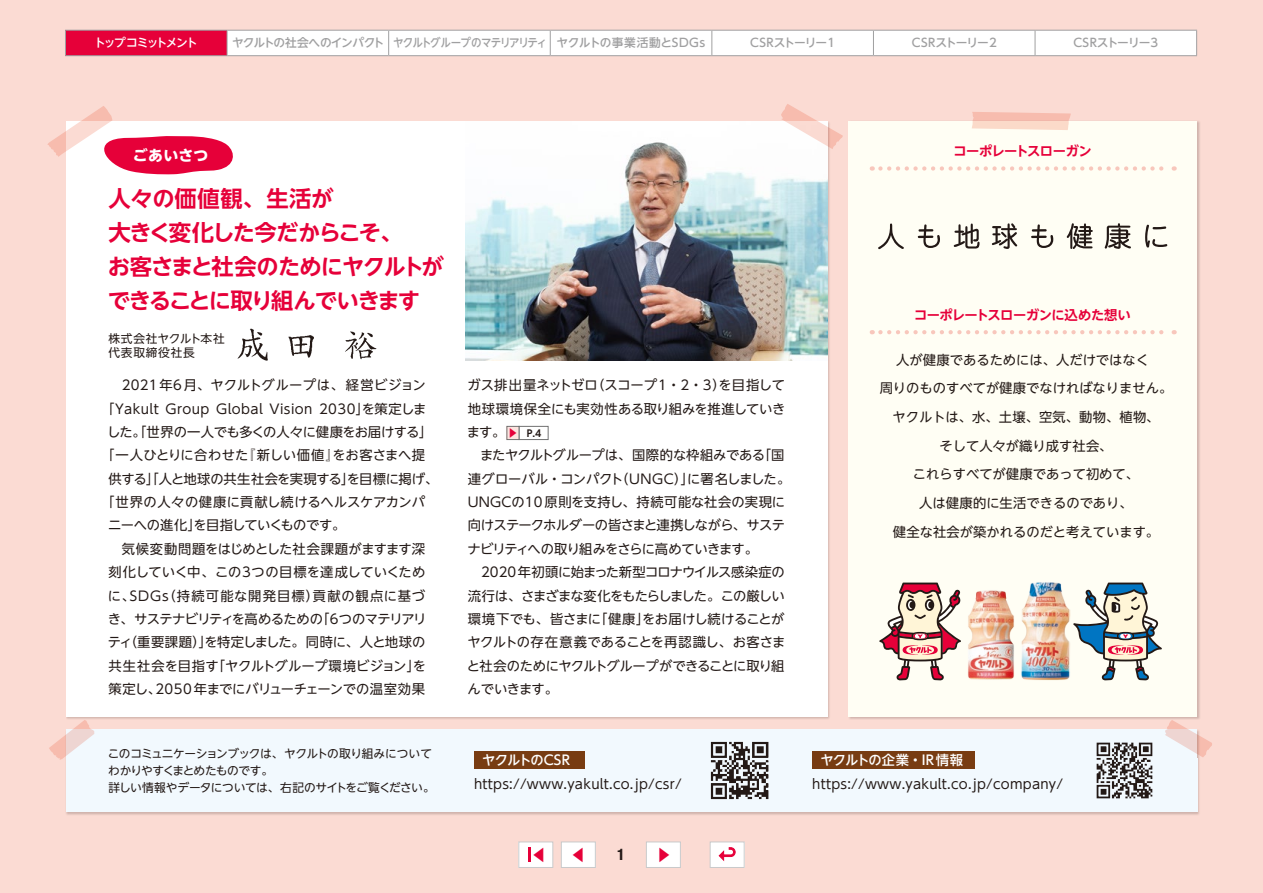
<style>
.page{position:relative;width:1263px;height:893px;background:#fbdbd3}
.page>*{position:absolute;margin:0;border:0;box-sizing:border-box;transform-origin:0 0}
.t1{font:700 22.35px/34px "UD Shin Go NT Pro De";letter-spacing:-.05em;color:#e60039}
.t2{font:300 15.9px "UD Shin Go NT Pro";color:#e60039}
.t3{font:700 condensed 15.9px "Helvetica Neue";color:#231916}
.t4{font:700 14.85px "UD Shin Go NT Pr 6";letter-spacing:.015em;color:#fff}
.t5{font:13.35px/23.4px "UD Shin Go NT Pro";color:#231916;text-align:justify}
.t6{font:13.35px/23.4px "UD Shin Go NT Pro";letter-spacing:-.02em;color:#231916}
.t7{font:13.35px "UD Shin Go NT Pro";letter-spacing:.02em;color:#231916}
.t8{font:13.35px "UD Shin Go NT Pro";letter-spacing:-.03em;color:#231916}
.t9{font:13.35px "UD Shin Go NT Pro";letter-spacing:.03em;color:#231916}
.t10{font:700 13.35px "UD Shin Go NT Pro De";letter-spacing:-.04em;color:#e60039}
.t11{font:13.35px "UD Shin Go NT Pro";letter-spacing:-.045em;color:#231916}
.t12{font:13.35px "UD Shin Go NT Pro";letter-spacing:-.025em;color:#231916}
.t13{font:13.35px "UD Shin Go NT Pro";letter-spacing:.07em;color:#231916}
.t14{font:13.35px "UD Shin Go NT Pro";letter-spacing:-.04em;color:#231916}
.t15{font:500 13.35px "UD Shin Go NT Pro";letter-spacing:-.025em;color:#fff}
.t16{font:500 13.35px "UD Shin Go NT Pro";letter-spacing:-.055em;color:#fff}
.t17{font:11.7px/17px "UD Shin Go NT Pro";letter-spacing:-.035em;color:#231916}
.t18{font:500 11.7px "UD Shin Go NT Pro";letter-spacing:-.05em;color:#a0a0a1}
.t19{font:11.7px/13.8px "UD Shin Go NT Pro";letter-spacing:.065em;color:#231916}
.t20{font:500 11.7px "UD Shin Go NT Pro";letter-spacing:-.145em;color:#fff}
.s1{font-weight:700;font-size:10.65px;color:#e60039}
.s2{font-family:"UD Shin Go NT Pro De";font-weight:700;font-size:9.6px}
</style>
<div class="page">
<div style="left:66px;top:121px;width:761px;height:595px;background:#fff"></div>
<div style="left:65px;top:729px;width:1135px;height:87px;background:#231916;opacity:.2"></div>
<div style="left:66px;top:729px;width:1131px;height:83px;background:#f2f9fe"></div>
<div style="left:519px;top:426px;width:29px;height:14px;border:1px solid #727272"></div>
<div style="left:507px;top:426px;width:12px;height:14px;background:#fce4df"></div>
<div style="left:507px;top:426px;width:12px;height:14px;border:1px solid #727272"></div>
<img style="left:466px;top:142px;width:361px;height:218px">
<div style="left:848px;top:121px;width:349px;height:595px;background:#fffef4"></div>
<svg style="left:878px;top:224px;width:26px;height:25px"></svg>
<svg style="left:918px;top:224px;width:22px;height:24px"></svg>
<svg style="left:954px;top:224px;width:25px;height:25px"></svg>
<svg style="left:992px;top:223px;width:25px;height:26px"></svg>
<svg style="left:1031px;top:224px;width:22px;height:24px"></svg>
<svg style="left:1067px;top:223px;width:26px;height:26px"></svg>
<svg style="left:1105px;top:223px;width:26px;height:26px"></svg>
<svg style="left:1145px;top:225px;width:22px;height:23px"></svg>
<svg style="left:880px;top:166px;width:295px;height:5px"></svg>
<svg style="left:880px;top:330px;width:295px;height:4px"></svg>
<img style="left:1021px;top:582px;width:49px;height:98px">
<img style="left:968px;top:590px;width:46px;height:90px">
<svg style="left:1073px;top:583px;width:89px;height:97px"></svg>
<svg style="left:879px;top:583px;width:82px;height:97px"></svg>
<img style="left:237px;top:328px;width:140px;height:33px">
<img style="left:710px;top:741px;width:59px;height:59px">
<img style="left:1096px;top:742px;width:57px;height:57px">
<div style="left:474px;top:751px;width:111px;height:17px;background:#783c12"></div>
<div style="left:812px;top:751px;width:162px;height:17px;background:#783c12"></div>
<svg style="left:781px;top:104px;width:62px;height:45px"></svg>
<svg style="left:1165px;top:720px;width:47px;height:37px"></svg>
<svg style="left:49px;top:720px;width:46px;height:40px"></svg>
<svg style="left:972px;top:112px;width:99px;height:18px;background:#f9cebf"></svg>
<svg style="left:47px;top:106px;width:186px;height:69px"></svg>
<div style="left:65px;top:30px;width:162px;height:26px;background:#e60039"></div>
<hr style="left:65px;top:30px;width:162px;height:1px;background:#a0a0a1">
<svg style="left:65px;top:31px;width:1px;height:24px"></svg>
<div style="left:227px;top:30px;width:970px;height:25px;background:#fff"></div>
<hr style="left:65px;top:55px;width:162px;height:1px;background:#a0a0a1">
<hr style="left:227px;top:55px;width:162px;height:1px;background:#a0a0a1">
<hr style="left:389px;top:55px;width:161px;height:1px;background:#a0a0a1">
<hr style="left:550px;top:55px;width:162px;height:1px;background:#a0a0a1">
<hr style="left:712px;top:55px;width:161px;height:1px;background:#a0a0a1">
<hr style="left:873px;top:55px;width:162px;height:1px;background:#a0a0a1">
<hr style="left:1035px;top:55px;width:162px;height:1px;background:#a0a0a1">
<svg style="left:646px;top:841px;width:35px;height:27px"></svg>
<svg style="left:709px;top:841px;width:36px;height:27px"></svg>
<svg style="left:561px;top:841px;width:35px;height:27px"></svg>
<svg style="left:518px;top:841px;width:36px;height:27px"></svg>
<p class="t20" style="left:94px;top:33px;width:105px">トップコミットメント</p>
<p class="t18" style="left:232px;top:33px;width:474px">ヤクルトの社会へのインパクト ヤクルトグループのマテリアリティ ヤクルトの事業活動とSDGs</p>
<p class="t18" style="left:750px;top:33px;width:86px">CSRストーリー1</p>
<p class="t18" style="left:912px;top:33px;width:86px">CSRストーリー2</p>
<p class="t18" style="left:1073px;top:33px;width:86px">CSRストーリー3</p>
<p class="t4" style="left:133px;top:144px;width:77px">ごあいさつ</p>
<h1 class="t1" style="left:108px;top:181px;width:338px">人々の価値観、生活が<br>大きく変化した今だからこそ、<br>お客さまと社会のためにヤクルトができることに取り組んでいきます</h1>
<p class="t19" style="left:108px;top:331px;width:118px">株式会社ヤクルト本社代表取締役社長</p>
<p class="t7" style="left:122px;top:374px;width:305px">2021年6月、ヤクルトグループは、経営ビジョン</p>
<p class="t9" style="left:101px;top:398px;width:326px">「Yakult Group Global Vision 2030」を策定しま</p>
<p class="t6" style="left:107px;top:420px;width:327px">した。「世界の一人でも多くの人々に健康をお届けする」</p>
<p class="t5" style="left:101px;top:443px;width:325px">「一人ひとりに合わせた『新しい価値』をお客さまへ提</p>
<p class="t8" style="left:108px;top:468px;width:332px">供する」「人と地球の共生社会を実現する」を目標に掲げ、</p>
<p class="t5" style="left:101px;top:490px;width:325px">「世界の人々の健康に貢献し続けるヘルスケアカンパ</p>
<p class="t14" style="left:108px;top:515px;width:239px">ニーへの進化」を目指していくものです。</p>
<p class="t5" style="left:122px;top:537px;width:305px">気候変動問題をはじめとした社会課題がますます深</p>
<p class="t5" style="left:108px;top:560px;width:318px">刻化していく中、この3つの目標を達成していくため</p>
<p class="t13" style="left:108px;top:585px;width:319px">に、SDGs（持続可能な開発目標）貢献の観点に基づ</p>
<p class="t11" style="left:108px;top:608px;width:320px">き、サステナビリティを高めるための「6つのマテリアリ</p>
<p class="t8" style="left:108px;top:631px;width:319px">ティ（重要課題）」を特定しました。同時に、人と地球の</p>
<p class="t5" style="left:108px;top:654px;width:319px">共生社会を目指す「ヤクルトグループ環境ビジョン」を</p>
<p class="t12" style="left:108px;top:678px;width:318px">策定し、2050 年までにバリューチェーンでの温室効果</p>
<p class="t5" style="left:467px;top:373px;width:320px">ガス排出量ネットゼロ（スコープ1・2・3）を目指して地球環境保全にも実効性ある取り組みを推進していきます。 <span class="s1">▶</span> <span class="s2">P.4</span></p>
<p class="t6" style="left:467px;top:443px;width:324px;text-indent:13px">またヤクルトグループは、国際的な枠組みである「国連グローバル・コンパクト（UNGC）」に署名しました。<br>UNGCの10原則を支持し、持続可能な社会の実現に向けステークホルダーの皆さまと連携しながら、サステナビリティへの取り組みをさらに高めていきます。</p>
<p class="t5" style="left:467px;top:560px;width:320px;text-indent:14px">2020 年初頭に始まった新型コロナウイルス感染症の流行は、さまざまな変化をもたらしました。この厳しい環境下でも、皆さまに「健康」をお届けし続けることがヤクルトの存在意義であることを再認識し、お客さまと社会のためにヤクルトグループができることに取り組んでいきます。</p>
<p class="t17" style="left:108px;top:745px;width:329px">このコミュニケーションブックは、ヤクルトの取り組みについてわかりやすくまとめたものです。<br>詳しい情報やデータについては、右記のサイトをご覧ください。</p>
<p class="t16" style="left:482px;top:749px;width:89px">ヤクルトのCSR</p>
<p class="t7" style="left:474px;top:773px;width:209px">https://www.yakult.co.jp/csr/</p>
<p class="t2" style="left:531px;top:842px;width:17px">◀</p>
<p class="t2" style="left:570px;top:842px;width:17px">◀</p>
<p class="t3" style="left:617px;top:841px;width:9px">1</p>
<p class="t2" style="left:656px;top:842px;width:17px">▶</p>
<p class="t10" style="left:954px;top:140px;width:140px">コーポレートスローガン</p>
<p class="t10" style="left:914px;top:304px;width:218px">コーポレートスローガンに込めた想い</p>
<p class="t5" style="left:880px;top:345px;width:294px;line-height:28.7px;text-align:center">人が健康であるためには、人だけではなく<br>周りのものすべてが健康でなければなりません。ヤクルトは、水、土壌、空気、動物、植物、<br>そして人々が織り成す社会、<br>これらすべてが健康であって初めて、<br>人は健康的に生活できるのであり、<br>健全な社会が築かれるのだと考えています。</p>
<p class="t15" style="left:820px;top:749px;width:144px">ヤクルトの企業・IR 情報</p>
<p class="t7" style="left:812px;top:773px;width:252px">https://www.yakult.co.jp/company/</p>
</div>
